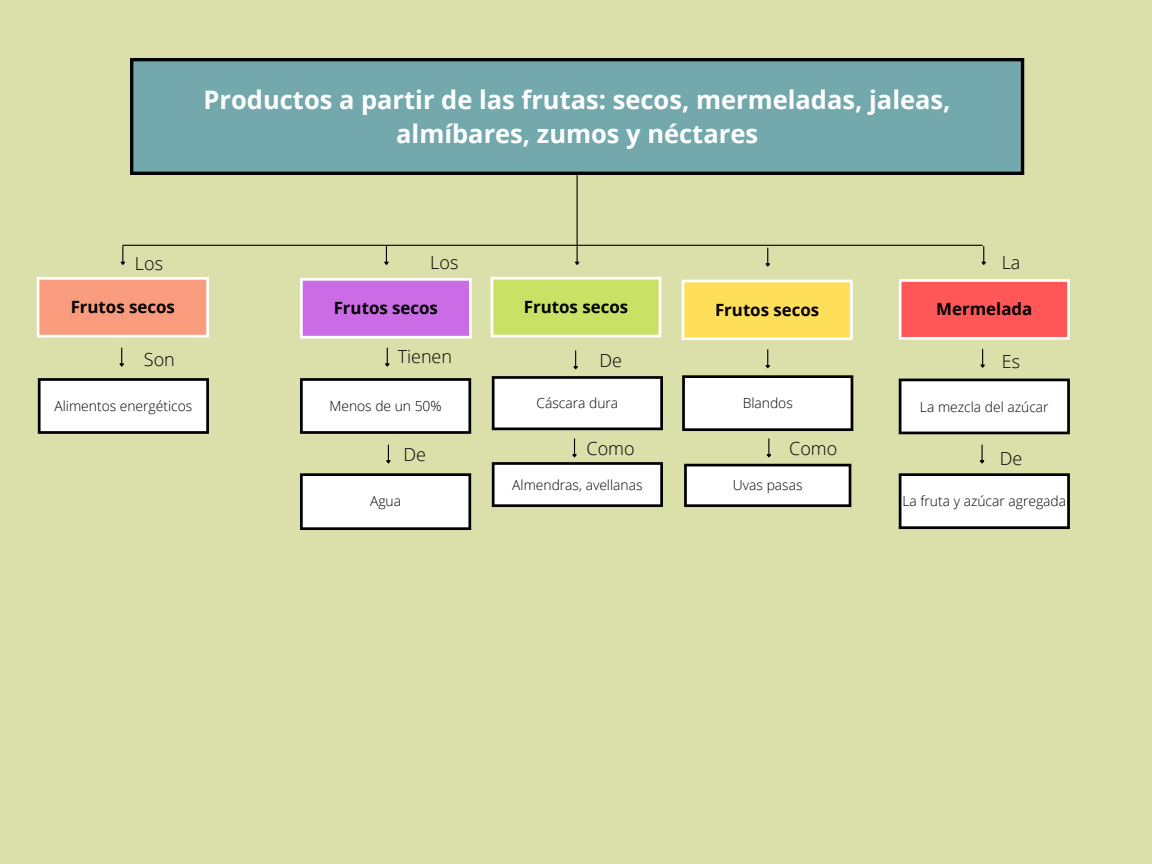
<style>
.page{position:relative;width:1152px;height:864px;background:#dbdfaa}
.page>*{position:absolute;margin:0;border:0;box-sizing:border-box;transform-origin:0 0}
.t1{font:700 25.5px/34.8px "Open Sans";color:#fff;text-align:center}
.t2{font:300 18px "Open Sans";color:#000}
.t3{font:700 16.8px "Open Sans";color:#000}
.t4{font:300 13.8px "Open Sans";color:#000}
</style>
<div class="page">
<div style="left:131px;top:59px;width:892px;height:115px;background:#73a9ad"></div>
<hr style="left:130px;top:61px;width:3px;height:111px;background:#000">
<hr style="left:1021px;top:61px;width:3px;height:111px;background:#000">
<hr style="left:130px;top:58px;width:894px;height:3px;background:#000">
<hr style="left:130px;top:172px;width:894px;height:3px;background:#000">
<div style="left:38px;top:278px;width:170px;height:58px;background:#f99b7d"></div>
<hr style="left:37px;top:280px;width:2px;height:55px;background:#fff">
<hr style="left:206px;top:280px;width:3px;height:55px;background:#fff">
<hr style="left:37px;top:277px;width:172px;height:3px;background:#fff">
<hr style="left:37px;top:335px;width:172px;height:3px;background:#fff">
<div style="left:39px;top:379px;width:169px;height:54px;background:#fff"></div>
<hr style="left:38px;top:381px;width:3px;height:50px;background:#000">
<hr style="left:206px;top:381px;width:3px;height:50px;background:#000">
<hr style="left:38px;top:378px;width:171px;height:3px;background:#000">
<hr style="left:38px;top:431px;width:171px;height:3px;background:#000">
<div style="left:301px;top:379px;width:169px;height:54px;background:#fff"></div>
<hr style="left:300px;top:381px;width:3px;height:50px;background:#000">
<hr style="left:468px;top:381px;width:3px;height:50px;background:#000">
<hr style="left:300px;top:378px;width:171px;height:3px;background:#000">
<hr style="left:300px;top:431px;width:171px;height:3px;background:#000">
<div style="left:683px;top:376px;width:169px;height:54px;background:#fff"></div>
<hr style="left:682px;top:378px;width:3px;height:50px;background:#000">
<hr style="left:851px;top:378px;width:2px;height:50px;background:#000">
<hr style="left:682px;top:375px;width:171px;height:3px;background:#000">
<hr style="left:682px;top:428px;width:171px;height:3px;background:#000">
<div style="left:900px;top:380px;width:169px;height:53px;background:#fff"></div>
<hr style="left:899px;top:381px;width:2px;height:51px;background:#000">
<hr style="left:1067px;top:381px;width:3px;height:51px;background:#000">
<hr style="left:899px;top:379px;width:171px;height:2px;background:#000">
<hr style="left:899px;top:432px;width:171px;height:2px;background:#000">
<div style="left:301px;top:474px;width:169px;height:55px;background:#fff"></div>
<hr style="left:300px;top:476px;width:3px;height:51px;background:#000">
<hr style="left:468px;top:476px;width:3px;height:51px;background:#000">
<hr style="left:300px;top:473px;width:171px;height:3px;background:#000">
<hr style="left:300px;top:527px;width:171px;height:3px;background:#000">
<div style="left:900px;top:474px;width:169px;height:54px;background:#fff"></div>
<hr style="left:899px;top:476px;width:2px;height:50px;background:#000">
<hr style="left:1067px;top:476px;width:3px;height:50px;background:#000">
<hr style="left:899px;top:473px;width:171px;height:3px;background:#000">
<hr style="left:899px;top:526px;width:171px;height:3px;background:#000">
<div style="left:493px;top:463px;width:169px;height:43px;background:#fff"></div>
<hr style="left:492px;top:465px;width:3px;height:39px;background:#000">
<hr style="left:660px;top:465px;width:3px;height:39px;background:#000">
<hr style="left:492px;top:462px;width:171px;height:3px;background:#000">
<hr style="left:492px;top:504px;width:171px;height:3px;background:#000">
<div style="left:685px;top:465px;width:165px;height:41px;background:#fff"></div>
<hr style="left:684px;top:466px;width:3px;height:38px;background:#000">
<hr style="left:849px;top:466px;width:2px;height:38px;background:#000">
<hr style="left:684px;top:464px;width:167px;height:2px;background:#000">
<hr style="left:684px;top:504px;width:167px;height:3px;background:#000">
<div style="left:493px;top:377px;width:169px;height:52px;background:#fff"></div>
<hr style="left:492px;top:379px;width:3px;height:49px;background:#000">
<hr style="left:660px;top:379px;width:3px;height:49px;background:#000">
<hr style="left:492px;top:376px;width:171px;height:3px;background:#000">
<hr style="left:492px;top:428px;width:171px;height:2px;background:#000">
<div style="left:301px;top:279px;width:170px;height:58px;background:#cb6ce6"></div>
<hr style="left:300px;top:281px;width:3px;height:55px;background:#fff">
<hr style="left:469px;top:281px;width:3px;height:55px;background:#fff">
<hr style="left:300px;top:278px;width:172px;height:3px;background:#fff">
<hr style="left:300px;top:336px;width:172px;height:3px;background:#fff">
<div style="left:683px;top:281px;width:169px;height:58px;background:#ffde59"></div>
<hr style="left:682px;top:282px;width:2px;height:55px;background:#fff">
<hr style="left:850px;top:282px;width:3px;height:55px;background:#fff">
<hr style="left:682px;top:280px;width:171px;height:2px;background:#fff">
<hr style="left:682px;top:337px;width:171px;height:3px;background:#fff">
<div style="left:900px;top:280px;width:169px;height:59px;background:#ff5757"></div>
<hr style="left:899px;top:282px;width:2px;height:55px;background:#fff">
<hr style="left:1067px;top:282px;width:3px;height:55px;background:#fff">
<hr style="left:899px;top:279px;width:171px;height:3px;background:#fff">
<hr style="left:899px;top:337px;width:171px;height:3px;background:#fff">
<svg style="left:120px;top:246px;width:5px;height:19px"></svg>
<svg style="left:119px;top:348px;width:5px;height:19px"></svg>
<svg style="left:385px;top:348px;width:5px;height:19px"></svg>
<svg style="left:765px;top:350px;width:5px;height:19px"></svg>
<svg style="left:980px;top:349px;width:5px;height:19px"></svg>
<svg style="left:386px;top:445px;width:5px;height:19px"></svg>
<svg style="left:766px;top:439px;width:5px;height:19px"></svg>
<svg style="left:979px;top:445px;width:6px;height:19px"></svg>
<svg style="left:573px;top:351px;width:5px;height:19px"></svg>
<svg style="left:384px;top:246px;width:5px;height:19px"></svg>
<svg style="left:765px;top:248px;width:5px;height:19px"></svg>
<svg style="left:981px;top:246px;width:5px;height:19px"></svg>
<hr style="left:123px;top:245px;width:859px;height:1px;background:#000">
<hr style="left:577px;top:176px;width:1px;height:69px;background:#000">
<svg style="left:572px;top:439px;width:5px;height:19px"></svg>
<div style="left:492px;top:278px;width:168px;height:58px;background:#c9e265"></div>
<hr style="left:491px;top:280px;width:2px;height:55px;background:#fff">
<hr style="left:659px;top:280px;width:2px;height:55px;background:#fff">
<hr style="left:491px;top:277px;width:170px;height:3px;background:#fff">
<hr style="left:491px;top:335px;width:170px;height:2px;background:#fff">
<svg style="left:575px;top:246px;width:5px;height:19px"></svg>
<p class="t1" style="left:204px;top:81px;width:749px">Productos a partir de las frutas: secos, mermeladas, jaleas, almíbares, zumos y néctares</p>
<p class="t2" style="left:135px;top:251px;width:30px">Los</p>
<p class="t2" style="left:1002px;top:249px;width:20px">La</p>
<p class="t2" style="left:430px;top:249px;width:30px">Los</p>
<p class="t3" style="left:71px;top:295px;width:106px">Frutos secos</p>
<p class="t2" style="left:144px;top:347px;width:32px">Son</p>
<p class="t3" style="left:524px;top:295px;width:106px">Frutos secos</p>
<p class="t3" style="left:334px;top:296px;width:106px">Frutos secos</p>
<p class="t3" style="left:715px;top:298px;width:106px">Frutos secos</p>
<p class="t3" style="left:936px;top:297px;width:98px">Mermelada</p>
<p class="t2" style="left:599px;top:347px;width:24px">De</p>
<p class="t2" style="left:398px;top:344px;width:56px">Tienen</p>
<p class="t2" style="left:1002px;top:348px;width:20px">Es</p>
<p class="t4" style="left:537px;top:393px;width:83px">Cáscara dura</p>
<p class="t4" style="left:54px;top:396px;width:139px">Alimentos energéticos</p>
<p class="t4" style="left:329px;top:396px;width:114px">Menos de un 50%</p>
<p class="t4" style="left:743px;top:394px;width:52px">Blandos</p>
<p class="t4" style="left:920px;top:397px;width:130px">La mezcla del azúcar</p>
<p class="t2" style="left:403px;top:442px;width:24px">De</p>
<p class="t2" style="left:587px;top:435px;width:50px">Como</p>
<p class="t2" style="left:789px;top:435px;width:50px">Como</p>
<p class="t4" style="left:512px;top:475px;width:132px">Almendras, avellanas</p>
<p class="t4" style="left:733px;top:475px;width:71px">Uvas pasas</p>
<p class="t2" style="left:1000px;top:446px;width:24px">De</p>
<p class="t4" style="left:370px;top:492px;width:33px">Agua</p>
<p class="t4" style="left:902px;top:492px;width:165px">La fruta y azúcar agregada</p>
</div>
